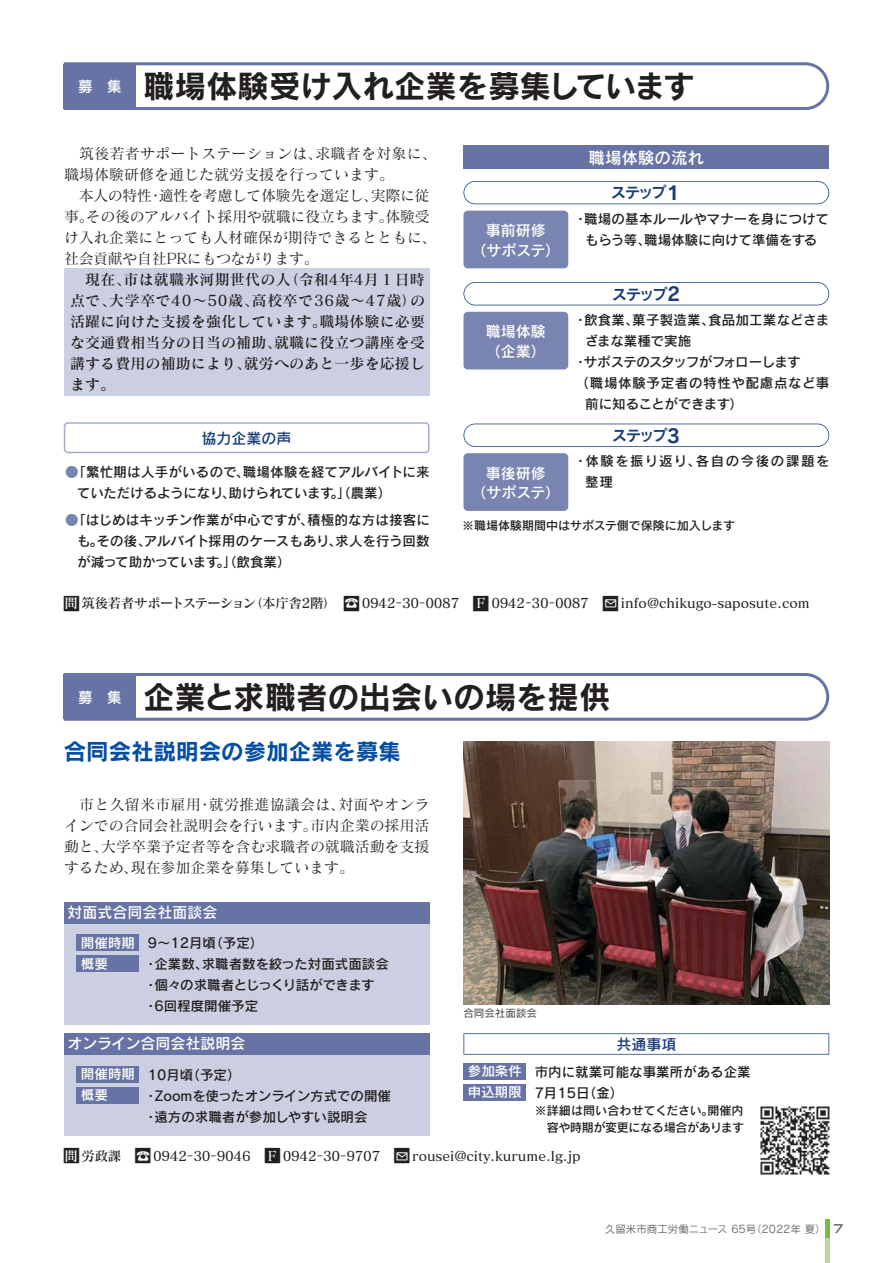
<style>
.page{position:relative;width:893px;height:1263px;background:#fff}
.page>*{position:absolute;margin:0;border:0;box-sizing:border-box;transform-origin:0 0}
.t1{font:31.5px "Rodin Pro B 90 pv RKSJ H";color:#231f20}
.t2{font:22.5px "Rodin Pro B 90 pv RKSJ H";color:#034ea2}
.t3{font:16.5px "Rodin Pro DB 90 pv RKSJ H";color:#fff}
.t4{font:15px/21px "Matisse Pro M 90 pv RKSJ H";letter-spacing:-.005em;color:#231f20;text-align:justify}
.t5{font:15px/21px "Matisse Pro DB 90 pv RKSJ H";letter-spacing:.005em;color:#231f20;text-align:justify}
.t6{font:15px/19.5px "Rodin Pro DB 90 pv RKSJ H";color:#fff;text-align:center}
.t7{font:15px "Rodin Pro B 90 pv RKSJ H";letter-spacing:-.12em;color:#193d79}
.t8{font:15px "Rodin Pro DB 90 pv RKSJ H";color:#193d79}
.t9{font:13.5px/21px "Rodin Pro DB 90 pv RKSJ H";color:#231f20}
.t10{font:13.5px "Matisse Pro DB 90 pv RKSJ H";letter-spacing:-.025em;color:#231f20}
.t11{font:13.5px "Rodin Pro DB 90 pv RKSJ H";letter-spacing:.02em;color:#231f20}
.t12{font:13.5px/21px "Rodin Pro DB 90 pv RKSJ H";letter-spacing:.115em;color:#231f20}
.t13{font:13.5px "Rodin Pro DB 90 pv RKSJ H";letter-spacing:-.05em;color:#231f20}
.t14{font:13.5px "Rodin Pro DB 90 pv RKSJ H";letter-spacing:.05em;color:#231f20}
.t15{font:13.5px "Rodin Pro DB 90 pv RKSJ H";letter-spacing:-.035em;color:#231f20}
.t16{font:13.5px "Rodin Pro DB 90 pv RKSJ H";color:#fff}
.t17{font:12px/16.5px "Rodin Pro DB 90 pv RKSJ H";letter-spacing:-.01em;color:#231f20;text-align:right}
.t18{font:10.5px "Rodin Pro M 90 pv RKSJ H";color:#58595b}
.t19{font:10.5px "Rodin Pro M 90 pv RKSJ H";color:#231f20}
.s1{color:#7984b0}
.s2{font-size:18.75px}
.s3{font-size:17.55px}
.s4{color:#fff}
.s5{font-family:"Blair Md ITCTT Medium";font-size:12px}
</style>
<div class="page">
<img style="left:463px;top:742px;width:366px;height:262px">
<div style="left:64px;top:268px;width:365px;height:128px;background:#cccfe2"></div>
<svg style="left:64px;top:673px;width:765px;height:48px"></svg>
<div style="left:64px;top:674px;width:72px;height:45px;background:#6673a4"></div>
<svg style="left:64px;top:62px;width:765px;height:48px"></svg>
<div style="left:64px;top:64px;width:72px;height:44px;background:#6673a4"></div>
<div style="left:64px;top:923px;width:365px;height:102px;background:#cccfe2"></div>
<div style="left:77px;top:956px;width:62px;height:16px;background:#6673a4"></div>
<div style="left:77px;top:935px;width:62px;height:16px;background:#6673a4"></div>
<div style="left:64px;top:902px;width:365px;height:21px;background:#6673a4"></div>
<div style="left:64px;top:1054px;width:365px;height:81px;background:#cccfe2"></div>
<div style="left:77px;top:1087px;width:62px;height:16px;background:#6673a4"></div>
<div style="left:77px;top:1066px;width:62px;height:16px;background:#6673a4"></div>
<div style="left:463px;top:1084px;width:63px;height:16px;background:#6673a4"></div>
<div style="left:463px;top:1063px;width:63px;height:16px;background:#6673a4"></div>
<div style="left:64px;top:1033px;width:365px;height:21px;background:#6673a4"></div>
<svg style="left:463px;top:1033px;width:366px;height:21px"></svg>
<svg style="left:64px;top:422px;width:365px;height:31px"></svg>
<div style="left:463px;top:146px;width:366px;height:23px;background:#6673a4"></div>
<svg style="left:463px;top:181px;width:366px;height:23px"></svg>
<div style="left:463px;top:211px;width:105px;height:57px;background:#7984b0;border-radius:4px"></div>
<svg style="left:463px;top:282px;width:366px;height:23px"></svg>
<div style="left:463px;top:312px;width:105px;height:57px;background:#7984b0;border-radius:4px"></div>
<svg style="left:463px;top:424px;width:366px;height:23px"></svg>
<div style="left:463px;top:453px;width:105px;height:58px;background:#7984b0;border-radius:4px"></div>
<img style="left:760px;top:1106px;width:70px;height:69px">
<hr style="left:825px;top:1237px;width:4px;height:26px;background:#b7da9b">
<hr style="left:825px;top:1219px;width:4px;height:18px;background:#72bf44">
<h1 class="t1" style="left:78px;top:75px;width:618px"><sup>募　集</sup> 職場体験受け入れ企業を募集しています</h1>
<p class="t4" style="left:64px;top:144px;width:374px;text-align:left">　筑後若者サポートステーションは、求職者を対象に、職場体験研修を通じた就労支援を行っています。<br>　本人の特性・適性を考慮して体験先を選定し、実際に従事。その後のアルバイト採用や就職に役立ちます。体験受け入れ企業にとっても人材確保が期待できるとともに、社会貢献や自社PRにもつながります。</p>
<p class="t5" style="left:70px;top:270px;width:356px">　現在、市は就職氷河期世代の人（令和4年4月１日時点で、大学卒で40～50歳、高校卒で36歳～47歳）の活躍に向けた支援を強化しています。職場体験に必要な交通費相当分の日当の補助、就職に役立つ講座を受講する費用の補助により、就労へのあと一歩を応援します。</p>
<p class="t8" style="left:202px;top:432px;width:91px">協力企業の声</p>
<p class="t9" style="left:77px;top:463px;width:354px;text-indent:-12px"><span class="s1">●</span>「繁忙期は人手がいるので、職場体験を経てアルバイトに来ていただけるようになり、助けられています。」（農業）</p>
<p class="t9" style="left:77px;top:511px;width:354px;text-align:justify;text-indent:-12px"><span class="s1">●</span>「はじめはキッチン作業が中心ですが、積極的な方は接客にも。その後、アルバイト採用のケースもあり、求人を行う回数が減って助かっています。」（飲食業）</p>
<p class="t6" style="left:472px;top:223px;width:90px">事前研修<br>（サポステ）</p>
<p class="t6" style="left:486px;top:324px;width:61px;text-align:left">職場体験（企業）</p>
<p class="t6" style="left:472px;top:465px;width:90px">事後研修<br>（サポステ）</p>
<p class="t3" style="left:589px;top:151px;width:117px">職場体験の流れ</p>
<p class="t7" style="left:611px;top:187px;width:73px">ステップ<span class="s2">１</span></p>
<p class="t9" style="left:574px;top:210px;width:257px;text-align:center">・職場の基本ルールやマナーを身につけてもらう等、職場体験に向けて準備をする</p>
<p class="t7" style="left:612px;top:288px;width:69px">ステップ<span class="s2">2</span></p>
<p class="t11" style="left:574px;top:315px;width:257px">・飲食業、菓子製造業、食品加工業などさま</p>
<p class="t9" style="left:585px;top:332px;width:108px">ざまな業種で実施</p>
<p class="t13" style="left:574px;top:357px;width:229px">・サポステのスタッフがフォローします</p>
<p class="t14" style="left:576px;top:378px;width:255px">（職場体験予定者の特性や配慮点など事</p>
<p class="t15" style="left:585px;top:399px;width:159px">前に知ることができます）</p>
<p class="t7" style="left:612px;top:430px;width:69px">ステップ<span class="s2">3</span></p>
<p class="t12" style="left:585px;top:452px;width:246px;text-indent:-12px">・体験を振り返り、各自の今後の課題を整理</p>
<p class="t17" style="left:462px;top:519px;width:275px">※職場体験期間中はサポステ側で保険に加入します</p>
<p class="t10" style="left:63px;top:598px;width:749px"><span class="s3">■</span><span class="s4">問</span>筑後若者サポートステーション（本庁舎2階） <span class="s3">■</span><span class="s4">☎</span> 0942－30－0087　<span class="s3">■</span><span class="s4">F</span> 0942－30－0087　<span class="s3">■</span>info@chikugo-saposute.com</p>
<h1 class="t1" style="left:78px;top:685px;width:534px"><sup>募　集</sup> 企業と求職者の出会いの場を提供</h1>
<h2 class="t2" style="left:64px;top:743px;width:339px">合同会社説明会の参加企業を募集</h2>
<p class="t4" style="left:64px;top:796px;width:367px">　市と久留米市雇用・就労推進協議会は、対面やオンラインでの合同会社説明会を行います。市内企業の採用活動と、大学卒業予定者等を含む求職者の就職活動を支援するため、現在参加企業を募集しています。</p>
<p class="t6" style="left:68px;top:905px;width:151px">対面式合同会社面談会</p>
<p class="t9" style="left:144px;top:934px;width:246px;text-indent:-63px"><span class="s4">開催時期</span> 9～12月頃（予定）<br>・企業数、求職者数を絞った対面式面談会・個々の求職者とじっくり話ができます・6回程度開催予定</p>
<p class="t16" style="left:81px;top:959px;width:29px">概要</p>
<p class="t19" style="left:463px;top:1009px;width:75px">合同会社面談会</p>
<p class="t6" style="left:68px;top:1036px;width:179px">オンライン合同会社説明会</p>
<p class="t8" style="left:616px;top:1038px;width:61px">共通事項</p>
<p class="t9" style="left:144px;top:1066px;width:248px;text-indent:-63px"><span class="s4">開催時期</span> 10月頃（予定）<br>・Zoomを使ったオンライン方式での開催・遠方の求職者が参加しやすい説明会</p>
<p class="t16" style="left:81px;top:1090px;width:29px">概要</p>
<p class="t9" style="left:535px;top:1063px;width:217px;text-indent:-67px"><span class="s4">参加条件</span> 市内に就業可能な事業所がある企業<br>7月15日（金）</p>
<p class="t16" style="left:468px;top:1087px;width:55px">申込期限</p>
<p class="t17" style="left:535px;top:1104px;width:211px">※詳細は問い合わせてください。開催内容や時期が変更になる場合があります</p>
<p class="t10" style="left:63px;top:1151px;width:519px"><span class="s3">■</span><span class="s4">問</span>労政課　<span class="s3">■</span><span class="s4">☎</span> 0942－30－9046　<span class="s3">■</span><span class="s4">F</span> 0942－30－9707　<span class="s3">■</span>rousei@city.kurume.lg.jp</p>
<p class="t18" style="left:605px;top:1225px;width:240px">久留米市商工労働ニュース 65号（2022年 夏） <span class="s5">7</span></p>
</div>
